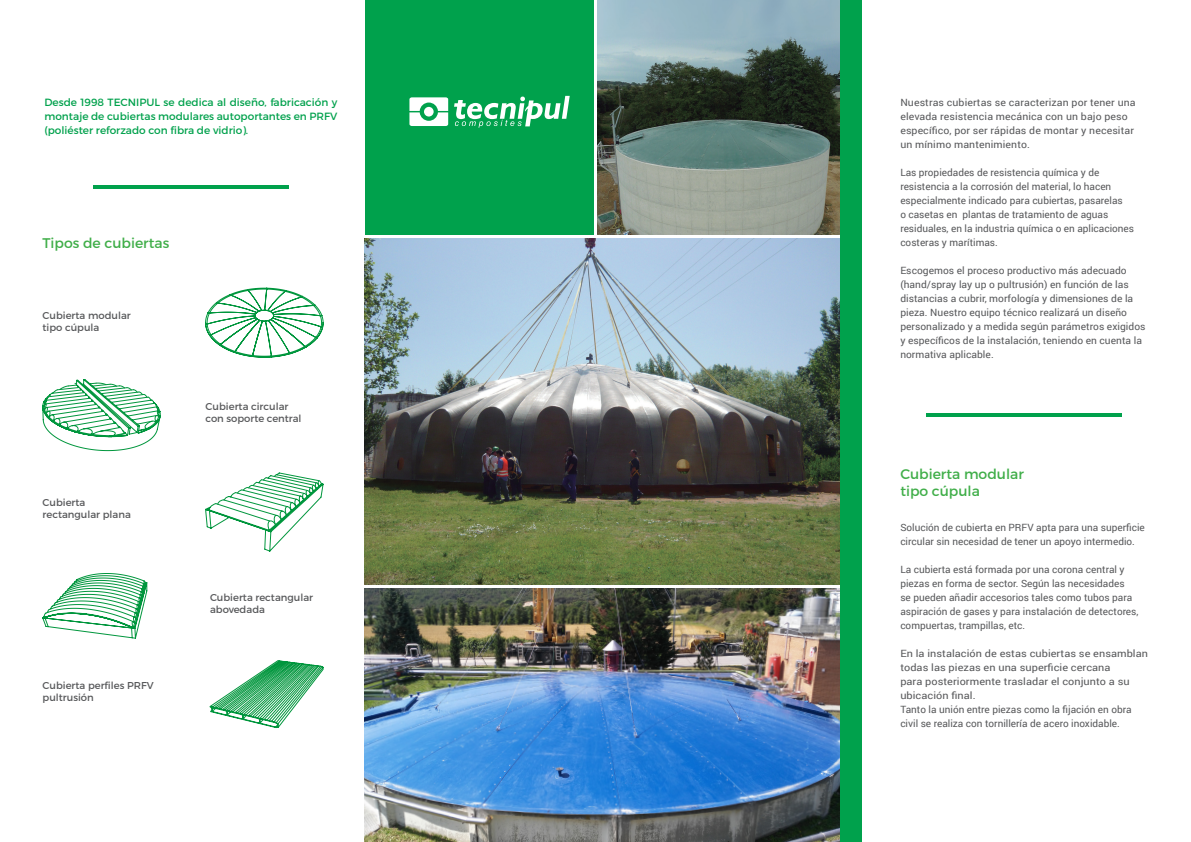
<style>
.page{position:relative;width:1191px;height:842px;background:#fff}
.page>*{position:absolute;margin:0;border:0;box-sizing:border-box;transform-origin:0 0}
.t1{font:14px "Montserrat";color:#40ae49}
.t2{font:10.5px/14px "Montserrat";color:#00a14c;text-align:justify}
.t3{font:10px/14px "Roboto";color:#57585a}
.t4{font:10px/14px "Roboto";color:#57585a;scale:1.05 1}
.t5{font:10px/12px "Montserrat";color:#57585a}
.t6{font:10px/14px "Roboto";color:#57585a;scale:1.09 1}
</style>
<div class="page">
<hr style="left:93px;top:186px;width:195px;height:3px;background:#00a14c">
<img style="left:364px;top:588px;width:476px;height:254px">
<img style="left:364px;top:238px;width:476px;height:346px">
<img style="left:597px;top:0;width:243px;height:234px">
<div style="left:364px;top:0;width:229px;height:234px;background:#00a14c"></div>
<svg style="left:454px;top:96px;width:116px;height:32px"></svg>
<svg style="left:409px;top:97px;width:39px;height:29px"></svg>
<div style="left:840px;top:0;width:22px;height:842px;background:#00a14c"></div>
<svg style="left:42px;top:573px;width:105px;height:66px"></svg>
<svg style="left:42px;top:379px;width:119px;height:72px"></svg>
<svg style="left:205px;top:288px;width:118px;height:70px"></svg>
<svg style="left:205px;top:472px;width:119px;height:80px"></svg>
<svg style="left:210px;top:660px;width:114px;height:69px"></svg>
<hr style="left:926px;top:413px;width:196px;height:3px;background:#00a14c">
<p class="t2" style="left:44px;top:95px;width:294px">Desde 1998 TECNIPUL se dedica al diseño, fabricación y montaje de cubiertas modulares autoportantes en PRFV (poliéster reforzado con fibra de vidrio).</p>
<p class="t1" style="left:43px;top:234px;width:128px">Tipos de cubiertas</p>
<p class="t5" style="left:43px;top:309px;width:90px">Cubierta modular</p>
<p class="t5" style="left:43px;top:321px;width:58px">tipo cúpula</p>
<p class="t5" style="left:43px;top:496px;width:44px">Cubierta</p>
<p class="t5" style="left:43px;top:508px;width:90px">rectangular plana</p>
<p class="t5" style="left:43px;top:679px;width:113px">Cubierta perfiles PRFV pultrusión</p>
<p class="t5" style="left:206px;top:400px;width:84px">Cubierta circular</p>
<p class="t5" style="left:206px;top:412px;width:97px">con soporte central</p>
<p class="t5" style="left:210px;top:591px;width:105px">Cubierta rectangular</p>
<p class="t5" style="left:210px;top:603px;width:56px">abovedada</p>
<p class="t4" style="left:900px;top:95px;width:226px">Nuestras cubiertas se caracterizan por tener una elevada resistencia mecánica con un bajo peso específico, por ser rápidas de montar y necesitar un mínimo mantenimiento.</p>
<p class="t3" style="left:900px;top:165px;width:235px">Las propiedades de resistencia química y de resistencia a la corrosión del material, lo hacen especialmente indicado para cubiertas, pasarelas<br>o casetas en plantas de tratamiento de aguas residuales, en la industria química o en aplicaciones costeras y marítimas.</p>
<p class="t3" style="left:900px;top:263px;width:247px">Escogemos el proceso productivo más adecuado (hand/spray lay up o pultrusión) en función de las distancias a cubrir, morfología y dimensiones de la pieza. Nuestro equipo técnico realizará un diseño personalizado y a medida según parámetros exigidos y específicos de la instalación, teniendo en cuenta la normativa aplicable.</p>
<p class="t1" style="left:900px;top:466px;width:125px">Cubierta modular</p>
<p class="t1" style="left:900px;top:483px;width:81px">tipo cúpula</p>
<p class="t3" style="left:900px;top:520px;width:246px">Solución de cubierta en PRFV apta para una superficie circular sin necesidad de tener un apoyo intermedio.</p>
<p class="t3" style="left:900px;top:562px;width:240px">La cubierta está formada por una corona central y piezas en forma de sector. Según las necesidades<br>se pueden añadir accesorios tales como tubos para aspiración de gases y para instalación de detectores, compuertas, trampillas, etc.</p>
<p class="t6" style="left:900px;top:646px;width:229px">En la instalación de estas cubiertas se ensamblan todas las piezas en una superficie cercana<br>para posteriormente trasladar el conjunto a su ubicación final.</p>
<p class="t3" style="left:900px;top:702px;width:233px">Tanto la unión entre piezas como la fijación en obra civil se realiza con tornillería de acero inoxidable.</p>
</div>
